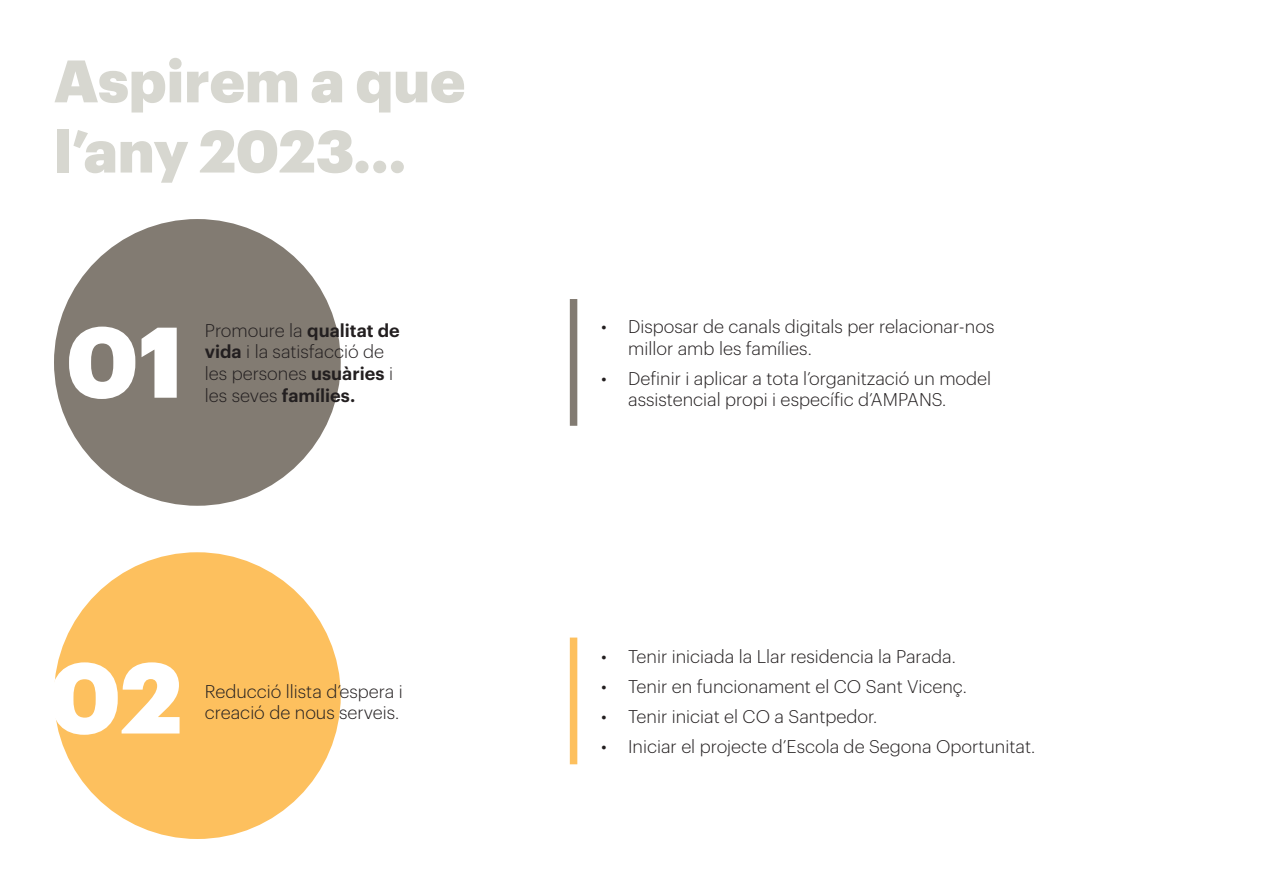
<style>
.page{position:relative;width:1263px;height:893px;background:#fff}
.page>*{position:absolute;margin:0;border:0;box-sizing:border-box;transform-origin:0 0}
.t1{font:900 97.95px "Graphik";color:#fff}
.t2{font:900 58.5px "Graphik";color:#d7d7d0}
.t3{font:300 18px/21.6px "Graphik";color:#231f20}
.s1{font-weight:600}
</style>
<div class="page">
<div style="left:54px;top:219px;width:287px;height:287px;background:#827b72;border-radius:50%"></div>
<div style="left:54px;top:552px;width:287px;height:287px;background:#fdc05e;border-radius:50%"></div>
<div style="left:570px;top:299px;width:7px;height:127px;background:#827b72"></div>
<div style="left:570px;top:638px;width:7px;height:126px;background:#fdc05e"></div>
<p class="t2" style="left:54px;top:36px;width:413px">Aspirem a que</p>
<p class="t2" style="left:54px;top:106px;width:354px">l’any 2023...</p>
<p class="t1" style="left:66px;top:286px;width:119px">01</p>
<p class="t3" style="left:205px;top:318px;width:196px">Promoure la <span class="s1">qualitat de vida</span> i la satisfacció de les persones <span class="s1">usuàries</span> i les seves <span class="s1">famílies.</span></p>
<p class="t1" style="left:48px;top:622px;width:135px">02</p>
<p class="t3" style="left:205px;top:679px;width:199px">Reducció llista d’espera i creació de nous serveis.</p>
<p class="t3" style="left:628px;top:314px;width:368px;text-indent:-27px">• Disposar de canals digitals per relacionar-nos millor amb les famílies.</p>
<p class="t3" style="left:628px;top:366px;width:365px;text-indent:-27px">• Definir i aplicar a tota l’organització un model assistencial propi i específic d’AMPANS.</p>
<p class="t3" style="left:601px;top:644px;width:356px">• Tenir iniciada la Llar residencia la Parada.</p>
<p class="t3" style="left:601px;top:674px;width:367px">• Tenir en funcionament el CO Sant Vicenç.</p>
<p class="t3" style="left:601px;top:705px;width:278px">• Tenir iniciat el CO a Santpedor.</p>
<p class="t3" style="left:601px;top:735px;width:436px">• Iniciar el projecte d’Escola de Segona Oportunitat.</p>
</div>
